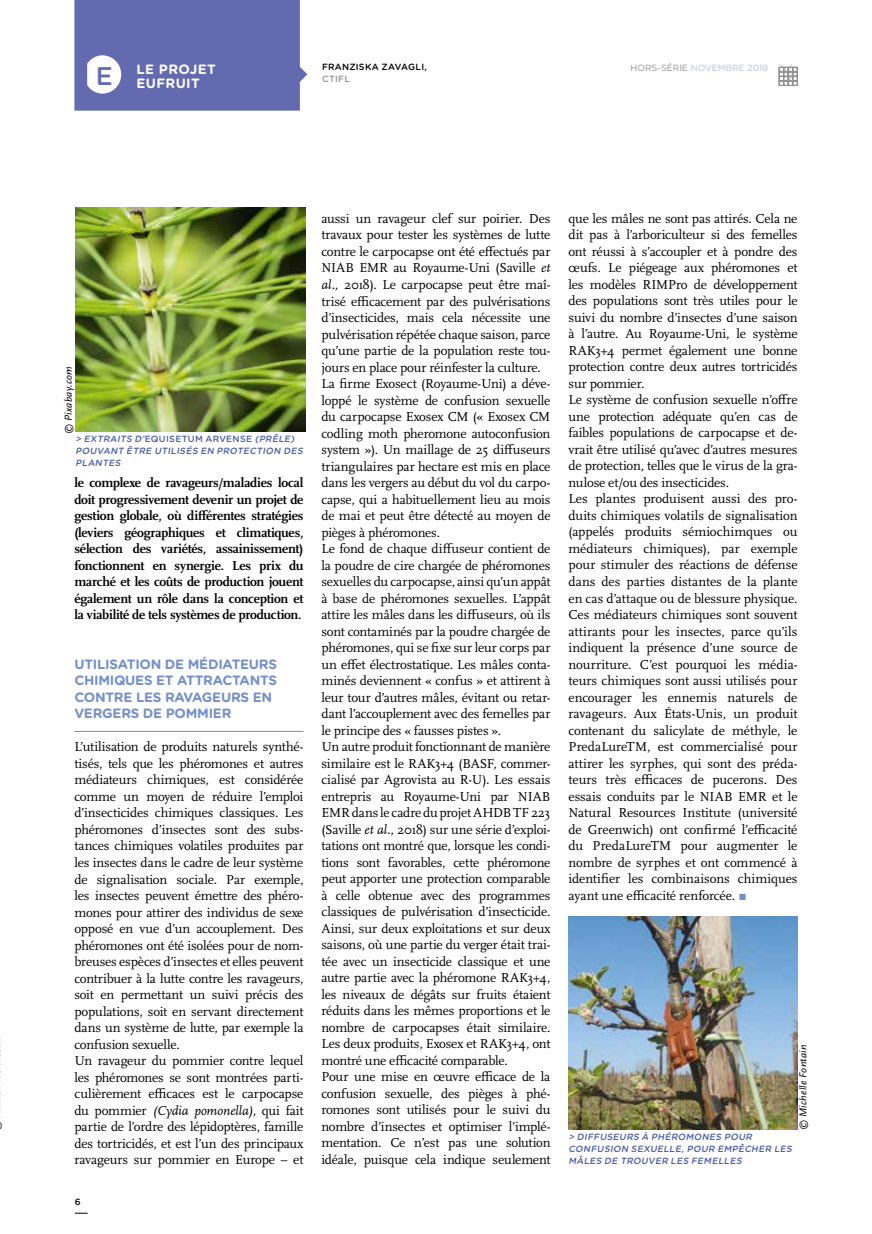
<style>
.page{position:relative;width:872px;height:1234px;background:#fff}
.page>*{position:absolute;margin:0;border:0;box-sizing:border-box;transform-origin:0 0}
.t1{font:13.5px/16.5px "Scala OT";letter-spacing:-.015em;color:#000}
.t2{font:700 13.5px/16.5px "Scala OT";letter-spacing:-.025em;color:#000;text-align:justify}
.t3{font:700 13.5px/16.5px "Gotham Rounded";letter-spacing:-.02em;color:#748fc9}
.t4{font:700 13.5px/13.5px "Gotham Rounded";letter-spacing:.025em;color:#fff}
.t5{font:italic 10.5px "Scala Sans";letter-spacing:.015em;color:#000}
.t6{font:italic 500 9px/12px "Gotham Rounded";color:#4a5da8}
.t7{font:9px "Gotham Rounded";color:#b5c0e3}
.t8{font:500 9px "Gotham Rounded";letter-spacing:.025em;color:#000}
.t9{font:500 9px "Gotham Rounded";letter-spacing:.03em;color:#929292}
.s1{font-weight:500;font-size:25.5px;color:#636aaf}
.s2{color:#929292}
.s3{font-style:normal}
.s4{font-style:italic}
.s5{color:#748fc9}
</style>
<div class="page">
<svg style="left:75px;top:1212px;width:13px;height:1px"></svg>
<hr style="left:74px;top:731px;width:229px;height:1px;background:#748fc9">
<img style="left:76px;top:207px;width:229px;height:225px">
<img style="left:568px;top:916px;width:229px;height:213px">
<svg style="left:74px;top:0;width:233px;height:111px;background:#6e75b4"></svg>
<svg style="left:778px;top:64px;width:19px;height:22px"></svg>
<p class="t4" style="left:136px;top:62px;width:81px;text-indent:-41px"><span class="s1">E</span> LE PROJET<br>EUFRUIT</p>
<p class="t8" style="left:322px;top:61px;width:106px">FRANZISKA ZAVAGLI,</p>
<p class="t9" style="left:322px;top:73px;width:29px">CTIFL</p>
<p class="t7" style="left:630px;top:61px;width:139px"><span class="s2">HORS-SÉRIE</span> NOVEMBRE 2018</p>
<p class="t5" style="left:63px;top:433px;width:69px;rotate:-90deg">© Pixabay.com</p>
<p class="t6" style="left:75px;top:432px;width:231px">&gt; EXTRAITS D’<span class="s3">E Q U I S E T U M A R V E N S E</span> (PRÊLE)<br>POUVANT ÊTRE UTILISÉS EN PROTECTION DES<br>PLANTES</p>
<p class="t2" style="left:74px;top:474px;width:230px">le complexe de ravageurs/maladies local doit progressivement devenir un projet de gestion globale, où différentes stratégies (leviers géographiques et climatiques, sélection des variétés, assainissement) fonctionnent en synergie. Les prix du marché et les coûts de production jouent également un rôle dans la conception et la viabilité de tels systèmes de production.</p>
<p class="t3" style="left:74px;top:655px;width:204px">UTILISATION DE MÉDIATEURS<br>CHIMIQUES ET ATTRACTANTS<br>CONTRE LES RAVAGEURS EN<br>VERGERS DE POMMIER</p>
<p class="t1" style="left:74px;top:738px;width:230px">L’utilisation de produits naturels synthé&shy;tisés, tels que les phéromones et autres médiateurs chimiques, est considérée comme un moyen de réduire l’emploi d’insecticides chimiques classiques. Les phéromones d’insectes sont des subs&shy;tances chimiques volatiles produites par les insectes dans le cadre de leur système de signalisation sociale. Par exemple, les insectes peuvent émettre des phéro&shy;mones pour attirer des individus de sexe opposé en vue d’un accouplement. Des phéromones ont été isolées pour de nom&shy;breuses espèces d’insectes et elles peuvent contribuer à la lutte contre les ravageurs, soit en permettant un suivi précis des populations, soit en servant directement dans un système de lutte, par exemple la confusion sexuelle.<br>Un ravageur du pommier contre lequel les phéromones se sont montrées parti&shy;culièrement efficaces est le carpocapse du pommier <span class="s4">(Cydia pomonella),</span> qui fait partie de l’ordre des lépidoptères, famille des tortricidés, et est l’un des principaux ravageurs sur pommier en Europe – et</p>
<p class="t8" style="left:75px;top:1194px;width:7px">6</p>
<p class="t1" style="left:321px;top:210px;width:230px">aussi un ravageur clef sur poirier. Des travaux pour tester les systèmes de lutte contre le carpocapse ont été effectués par NIA B EMR au Royaume-Uni (Saville <span class="s4">et al.,</span> 2018). Le carpocapse peut être maî&shy;trisé efficacement par des pulvérisations d’insecticides, mais cela nécessite une pulvérisation répétée chaque saison, parce qu’une partie de la population reste tou&shy;jours en place pour réinfester la culture.<br>La firme Exosect (Royaume-Uni) a déve&shy;loppé le système de confusion sexuelle du carpocapse Exosex CM (« Exosex CM codling moth pheromone autoconfusion system »). Un maillage de 25 diffuseurs triangulaires par hectare est mis en place dans les vergers au début du vol du carpo&shy;capse, qui a habituellement lieu au mois de mai et peut être détecté au moyen de pièges à phéromones.<br>Le fond de chaque diffuseur contient de la poudre de cire chargée de phéromones sexuelles du carpocapse, ainsi qu’un appât à base de phéromones sexuelles. L’appât attire les mâles dans les diffuseurs, où ils sont contaminés par la poudre chargée de phéromones, qui se fixe sur leur corps par un effet électrostatique. Les mâles conta&shy;minés deviennent « confus » et attirent à leur tour d’autres mâles, évitant ou retar&shy;dant l’accouplement avec des femelles par le principe des « fausses pistes ».<br>Un autre produit fonctionnant de manière similaire est le RA K3+4 (BA SF, commer&shy;cialisé par Agrovista au R-U). Les essais entrepris au Royaume-Uni par NIA B EMR dans le cadre du projet A HDB T F 223 (Saville <span class="s4">et al.,</span> 2018) sur une série d’exploi&shy;tations ont montré que, lorsque les condi&shy;tions sont favorables, cette phéromone peut apporter une protection comparable à celle obtenue avec des programmes classiques de pulvérisation d’insecticide.<br>Ainsi, sur deux exploitations et sur deux saisons, où une partie du verger était trai&shy;tée avec un insecticide classique et une autre partie avec la phéromone RA K3+4, les niveaux de dégâts sur fruits étaient réduits dans les mêmes proportions et le nombre de carpocapses était similaire.<br>Les deux produits, Exosex et RA K3+4, ont montré une efficacité comparable.<br>Pour une mise en œuvre efficace de la confusion sexuelle, des pièges à phé&shy;romones sont utilisés pour le suivi du nombre d’insectes et optimiser l’implé&shy;mentation. Ce n’est pas une solution idéale, puisque cela indique seulement</p>
<p class="t1" style="left:568px;top:210px;width:230px">que les mâles ne sont pas attirés. Cela ne dit pas à l’arboriculteur si des femelles ont réussi à s’accoupler et à pondre des œufs. Le piégeage aux phéromones et les modèles RIMPro de développement des populations sont très utiles pour le suivi du nombre d’insectes d’une saison à l’autre. Au Royaume-Uni, le système RA K3+4 permet également une bonne protection contre deux autres tortricidés sur pommier.<br>Le système de confusion sexuelle n’offre une protection adéquate qu’en cas de faibles populations de carpocapse et de&shy;vrait être utilisé qu’avec d’autres mesures de protection, telles que le virus de la gra&shy;nulose et/ou des insecticides.<br>Les plantes produisent aussi des pro&shy;duits chimiques volatils de signalisation (appelés produits sémiochimques ou médiateurs chimiques), par exemple pour stimuler des réactions de défense dans des parties distantes de la plante en cas d’attaque ou de blessure physique.<br>Ces médiateurs chimiques sont souvent attirants pour les insectes, parce qu’ils indiquent la présence d’une source de nourriture. C’est pourquoi les média&shy;teurs chimiques sont aussi utilisés pour encourager les ennemis naturels de ravageurs. Aux États-Unis, un produit contenant du salicylate de méthyle, le PredaLureT M, est commercialisé pour attirer les syrphes, qui sont des préda&shy;teurs très efficaces de pucerons. Des essais conduits par le NIA B EMR et le Natural Resources Institute (université de Greenwich) ont confirmé l’efficacité du PredaLureT M pour augmenter le nombre de syrphes et ont commencé à identifier les combinaisons chimiques ayant une efficacité renforcée. <span class="s5">▪</span></p>
<p class="t5" style="left:797px;top:1129px;width:87px;rotate:-90deg">© Michelle Fontain</p>
<p class="t6" style="left:568px;top:1130px;width:227px">&gt; DIFFUSEURS À PHÉROMONES POUR<br>CONFUSION SEXUELLE, POUR EMPÊCHER LES<br>MÂLES DE TROUVER LES FEMELLES</p>
</div>
